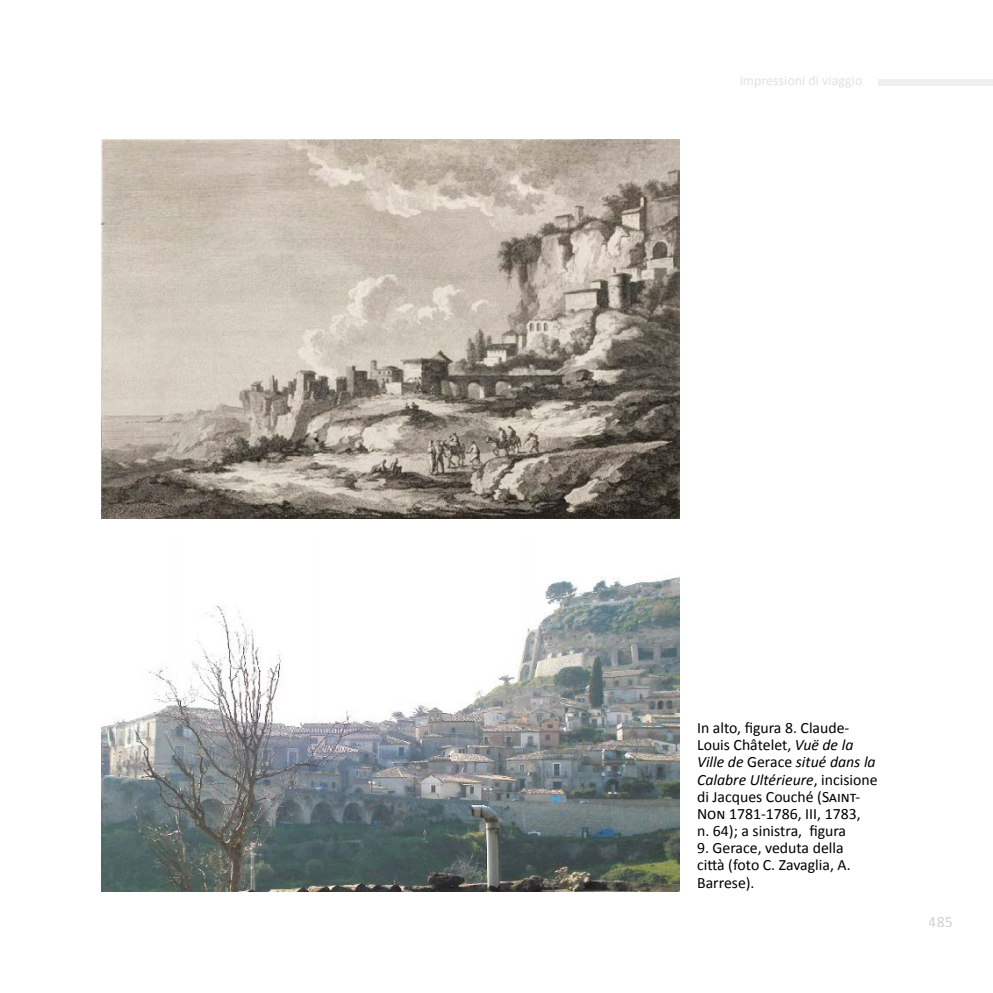
<style>
.page{position:relative;width:993px;height:993px;background:#fff}
.page>*{position:absolute;margin:0;border:0;box-sizing:border-box;transform-origin:0 0}
.t1{font:15.75px/17.2px "Calibri";color:#000}
.t2{font:15.75px "Calibri";color:#a9abae}
.t3{font:14px "Calibri";color:#c9c9c9}
.s1{font-style:italic}
</style>
<div class="page">
<div style="left:878px;top:79px;width:114px;height:6px;background:#f0efef"></div>
<img style="left:102px;top:139px;width:576px;height:379px">
<img style="left:102px;top:576px;width:576px;height:314px">
<p class="t3" style="left:739px;top:71px;width:124px">Impressioni di viaggio</p>
<p class="t1" style="left:696px;top:718px;width:182px">In alto, figura 8. Claude-<br>Louis Châtelet, <span class="s1">Vuë de la<br>Ville de</span> Gerace <span class="s1">situé dans la<br>Calabre Ultérieure</span>, incisione di Jacques Couché (Saint-<br>Non 1781-1786, III, 1783,<br>n. 64); a sinistra, figura</p>
<p class="t1" style="left:696px;top:838px;width:155px">9. Gerace, veduta della città (foto C. Zavaglia, A.<br>Barrese).</p>
<p class="t2" style="left:928px;top:910px;width:25px">485</p>
</div>
